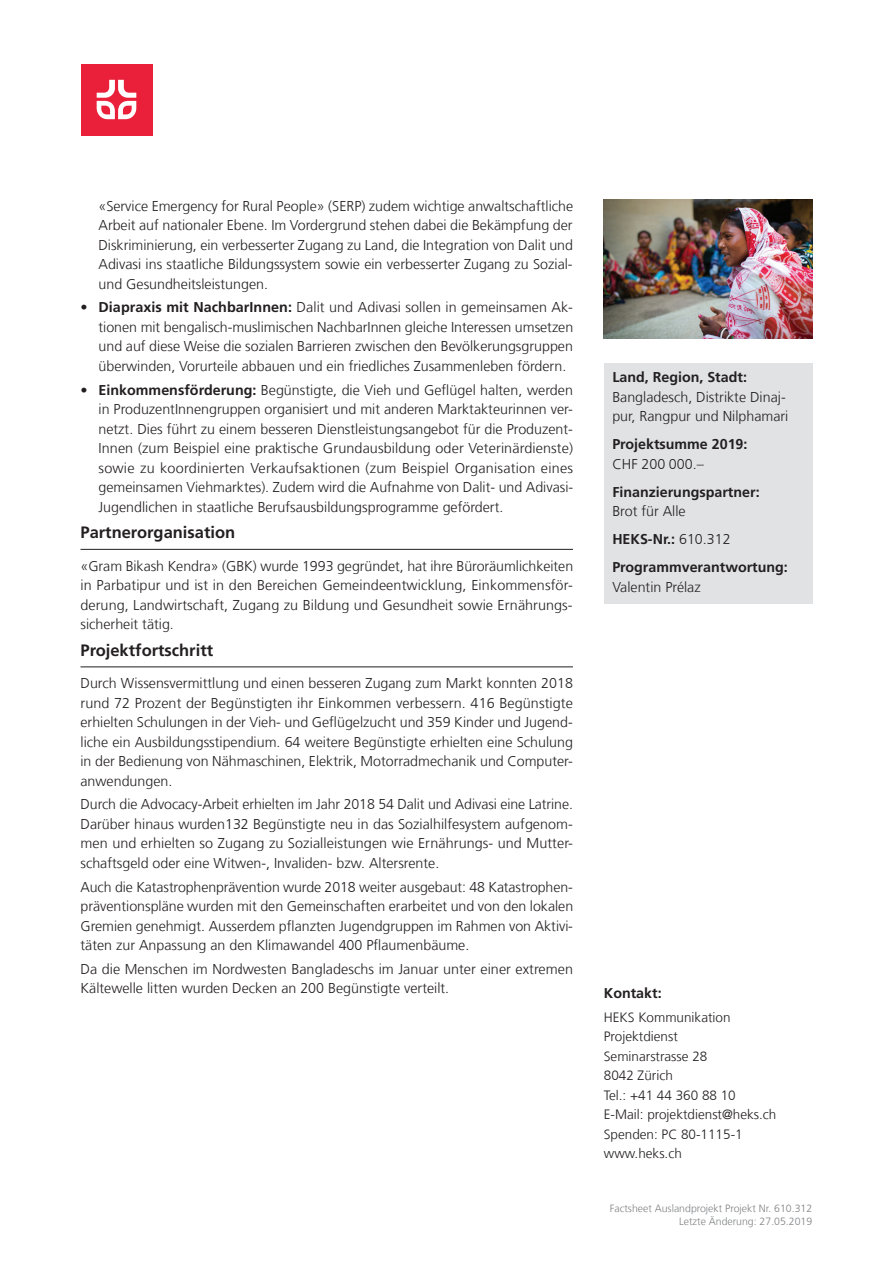
<style>
.page{position:relative;width:893px;height:1263px;background:#fff}
.page>*{position:absolute;margin:0;border:0;box-sizing:border-box;transform-origin:0 0}
.t1{font:700 16.5px "Frutiger LT Com";color:#231f20}
.t2{font:300 14.25px/19.5px "Frutiger LT Com";color:#231f20;text-align:justify}
.t3{font:700 14.25px/28px "Frutiger LT Com";color:#231f20}
.t4{font:300 13.5px/19.5px "Frutiger LT Com";color:#231f20}
.t5{font:300 10.5px/12.6px "Frutiger LT Com";color:#808285;text-align:right}
.s1{font-weight:700}
.s2{font-weight:300}
</style>
<div class="page">
<hr style="left:81px;top:549px;width:492px;height:1px;background:#231f20">
<hr style="left:81px;top:666px;width:492px;height:1px;background:#231f20">
<img style="left:604px;top:200px;width:208px;height:139px">
<div style="left:604px;top:363px;width:208px;height:241px;background:#e1e2e4"></div>
<div style="left:81px;top:64px;width:71px;height:71px;background:#ea203a"></div>
<svg style="left:97px;top:80px;width:39px;height:39px"></svg>
<p class="t2" style="left:99px;top:196px;width:476px">«Service Emergency for Rural People» (SERP) zudem wichtige anwaltschaftliche Arbeit auf nationaler Ebene. Im Vordergrund stehen dabei die Bekämpfung der Diskriminierung, ein verbesserter Zugang zu Land, die Integration von Dalit und Adivasi ins staatliche Bildungssystem sowie ein verbesserter Zugang zu Sozial&shy;und Gesundheitsleistungen.</p>
<p class="t2" style="left:99px;top:298px;width:476px;text-indent:-18px">• <span class="s1">Diapraxis mit NachbarInnen:</span> Dalit und Adivasi sollen in gemeinsamen Ak&shy;tionen mit bengalisch-muslimischen NachbarInnen gleiche Interessen umsetzen und auf diese Weise die sozialen Barrieren zwischen den Bevölkerungsgruppen überwinden, Vorurteile abbauen und ein friedliches Zusammenleben fördern.</p>
<p class="t2" style="left:99px;top:380px;width:476px;text-indent:-18px">• <span class="s1">Einkommensförderung:</span> Begünstigte, die Vieh und Geflügel halten, werden in ProduzentInnengruppen organisiert und mit anderen Marktakteurinnen ver&shy;netzt. Dies führt zu einem besseren Dienstleistungsangebot für die Produzent-Innen (zum Beispiel eine praktische Grundausbildung oder Veterinärdienste) sowie zu koordinierten Verkaufsaktionen (zum Beispiel Organisation eines gemeinsamen Viehmarktes). Zudem wird die Aufnahme von Dalit- und Adivasi-Jugendlichen in staatliche Berufsausbildungsprogramme gefördert.</p>
<p class="t1" style="left:81px;top:523px;width:156px">Partnerorganisation</p>
<p class="t2" style="left:81px;top:556px;width:494px;text-align:left">«Gram Bikash Kendra» (GBK) wurde 1993 gegründet, hat ihre Büroräumlichkeiten in Parbatipur und ist in den Bereichen Gemeindeentwicklung, Einkommensför&shy;derung, Landwirtschaft, Zugang zu Bildung und Gesundheit sowie Ernährungs&shy;sicherheit tätig.</p>
<p class="t1" style="left:81px;top:640px;width:134px">Projektfortschritt</p>
<p class="t2" style="left:81px;top:673px;width:494px">Durch Wissensvermittlung und einen besseren Zugang zum Markt konnten 2018 rund 72 Prozent der Begünstigten ihr Einkommen verbessern. 416 Begünstigte erhielten Schulungen in der Vieh- und Geflügelzucht und 359 Kinder und Jugend&shy;liche ein Ausbildungsstipendium. 64 weitere Begünstigte erhielten eine Schulung in der Bedienung von Nähmaschinen, Elektrik, Motorradmechanik und Computer&shy;anwendungen.</p>
<p class="t2" style="left:81px;top:795px;width:494px">Durch die Advocacy-Arbeit erhielten im Jahr 2018 54 Dalit und Adivasi eine Latrine.<br>Darüber hinaus wurden132 Begünstigte neu in das Sozialhilfesystem aufgenom&shy;men und erhielten so Zugang zu Sozialleistungen wie Ernährungs- und Mutter&shy;schaftsgeld oder eine Witwen-, Invaliden- bzw. Altersrente.</p>
<p class="t2" style="left:81px;top:877px;width:494px">Auch die Katastrophenprävention wurde 2018 weiter ausgebaut: 48 Katastrophen&shy;präventionspläne wurden mit den Gemeinschaften erarbeitet und von den lokalen Gremien genehmigt. Ausserdem pflanzten Jugendgruppen im Rahmen von Aktivi&shy;täten zur Anpassung an den Klimawandel 400 Pflaumenbäume.</p>
<p class="t2" style="left:81px;top:959px;width:494px">Da die Menschen im Nordwesten Bangladeschs im Januar unter einer extremen<br>Kältewelle litten wurden Decken an 200 Begünstigte verteilt.</p>
<p class="t3" style="left:612px;top:363px;width:136px">Land, Region, Stadt:</p>
<p class="t2" style="left:612px;top:387px;width:178px">Bangladesch, Distrikte Dinaj&shy;pur, Rangpur und Nilphamari</p>
<p class="t3" style="left:612px;top:430px;width:137px">Projektsumme 2019:</p>
<p class="t2" style="left:612px;top:454px;width:93px">CHF 200 000.–</p>
<p class="t3" style="left:612px;top:478px;width:149px">Finanzierungspartner:</p>
<p class="t3" style="left:612px;top:497px;width:177px"><span class="s2">Brot für Alle<br></span>HEKS-Nr.: <span class="s2">610.312<br></span>Programmverantwortung:</p>
<p class="t2" style="left:612px;top:577px;width:90px">Valentin Prélaz</p>
<p class="t3" style="left:604px;top:979px;width:59px">Kontakt:</p>
<p class="t4" style="left:604px;top:1007px;width:174px">HEKS Kommunikation<br>Projektdienst<br>Seminarstrasse 28<br>8042 Zürich<br>Tel.: +41 44 360 88 10<br>E-Mail: projektdienst@heks.ch<br>Spenden: PC 80-1115-1 www.heks.ch</p>
<p class="t5" style="left:610px;top:1202px;width:204px">Factsheet Auslandprojekt Projekt Nr. 610.312<br>Letzte Änderung: 27.05.2019</p>
</div>
